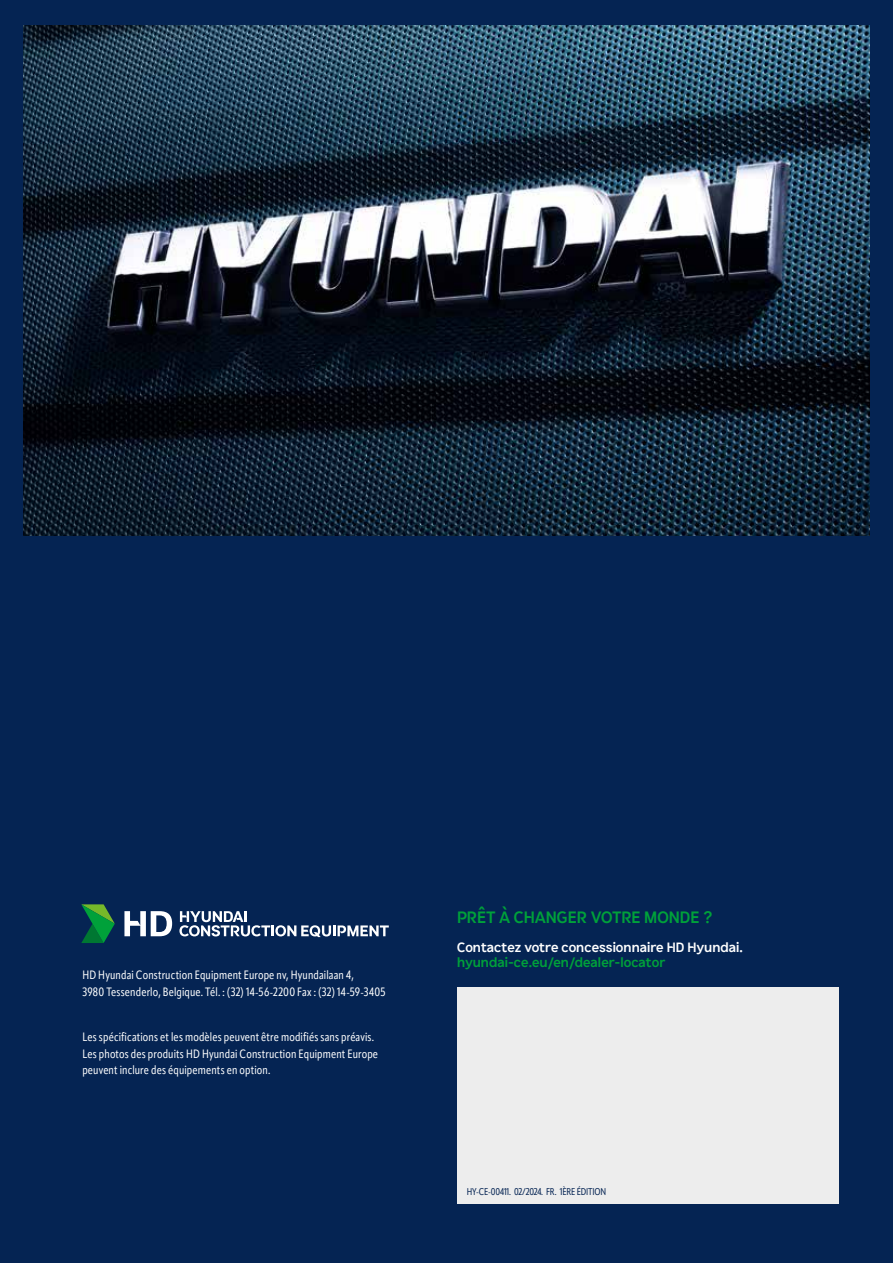
<style>
.page{position:relative;width:893px;height:1263px;background:#052453}
.page>*{position:absolute;margin:0;border:0;box-sizing:border-box;transform-origin:0 0}
.t1{font:700 16.5px "HD Hyundai Gothic Euro";letter-spacing:-.005em;color:#00a13a}
.t2{font:700 13.5px "HD Hyundai Gothic Euro";color:#fff}
.t3{font:700 13.5px "HD Hyundai Gothic Euro";color:#00a13a}
.t4{font:12px/16.5px "Apparat Cond";letter-spacing:.015em;color:#fff}
.t5{font:9.75px "Apparat Cond";letter-spacing:-.015em;color:#052453}
</style>
<div class="page">
<div style="left:457px;top:987px;width:382px;height:216px;background:#ededed"></div>
<svg style="left:81px;top:904px;width:34px;height:39px"></svg>
<svg style="left:124px;top:911px;width:48px;height:25px"></svg>
<svg style="left:179px;top:911px;width:210px;height:26px"></svg>
<img style="left:23px;top:25px;width:847px;height:511px">
<p class="t4" style="left:82px;top:967px;width:305px">HD Hyundai Construction Equipment Europe nv, Hyundailaan 4,<br>3980 Tessenderlo, Belgique. Tél. : (32) 14-56-2200 Fax : (32) 14-59-3405</p>
<p class="t4" style="left:82px;top:1029px;width:297px">Les spécifications et les modèles peuvent être modifiés sans préavis.<br>Les photos des produits HD Hyundai Construction Equipment Europe peuvent inclure des équipements en option.</p>
<h1 class="t1" style="left:457px;top:906px;width:257px">PRÊT À CHANGER VOTRE MONDE ?</h1>
<p class="t2" style="left:457px;top:938px;width:287px">Contactez votre concessionnaire HD Hyundai.</p>
<p class="t3" style="left:457px;top:953px;width:210px">hyundai-ce.eu/en/dealer-locator</p>
<p class="t5" style="left:467px;top:1186px;width:141px">HY-CE-00411. 02/2024. FR. 1ÈRE ÉDITION</p>
</div>
